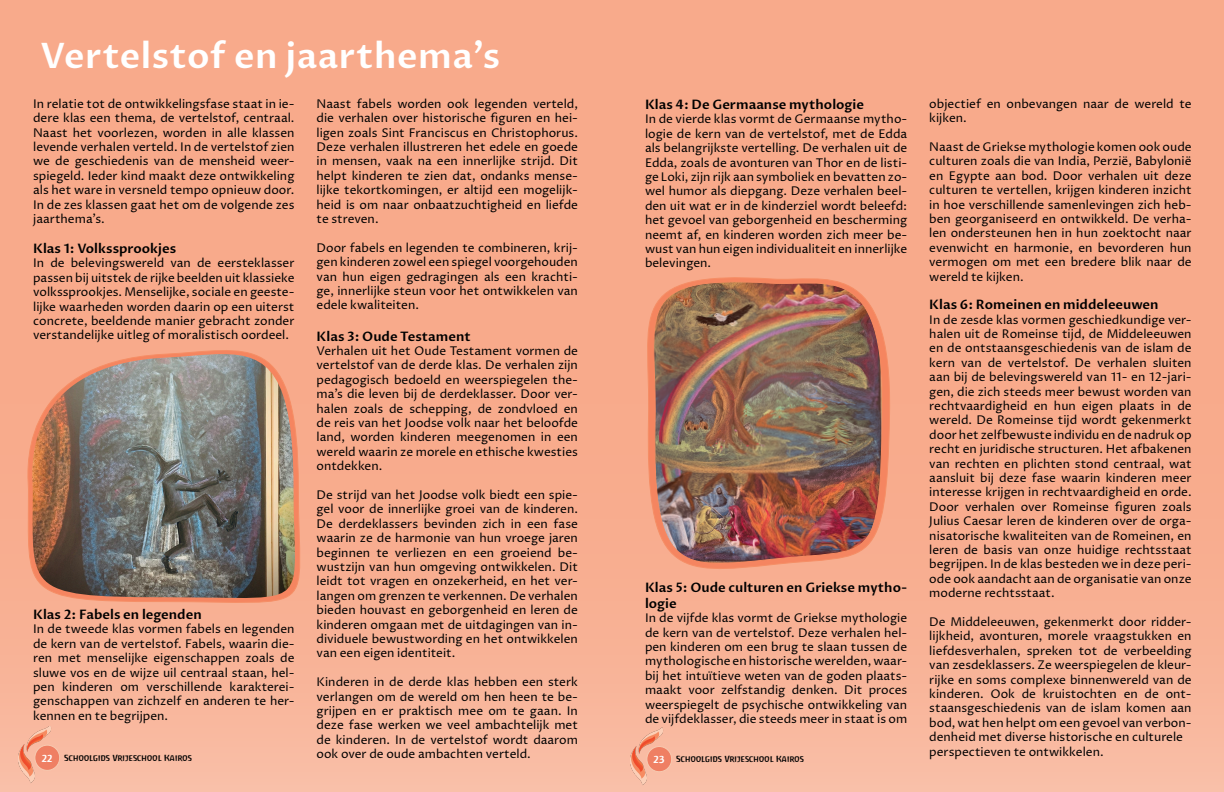
<style>
.page{position:relative;width:1224px;height:792px;background:#fff}
.page>*{position:absolute;margin:0;border:0;box-sizing:border-box;transform-origin:0 0}
.t1{font:600 35px "Proza Libre";letter-spacing:.015em;color:#fff}
.t2{font:600 13px/15.6px "Proza Libre";color:#000}
.t3{font:12px/14.4px "Proza Libre";color:#000;text-align:justify}
.t4{font:8px "Antropos Freefont";color:#000}
.s1{font-size:10px;color:#fff}
</style>
<div class="page">
<div style="left:0;top:0;width:1224px;height:792px;background:linear-gradient(to bottom,#f8a685,#f8b59b)"></div>
<img style="left:19px;top:726px;width:33px;height:59px">
<div style="left:35px;top:745px;width:25px;height:25px;background:#ef7f63;border-radius:50%"></div>
<div style="left:34px;top:745px;width:26px;height:26px;border:1px solid #f7cab1;border-radius:50%"></div>
<img style="left:631px;top:727px;width:33px;height:59px">
<div style="left:647px;top:747px;width:25px;height:25px;background:#ef7f63;border-radius:50%"></div>
<div style="left:646px;top:746px;width:26px;height:26px;border:1px solid #f7cab1;border-radius:50%"></div>
<svg style="left:644px;top:275px;width:248px;height:297px;background:#f7a484"></svg>
<img style="left:650px;top:280px;width:235px;height:286px">
<svg style="left:26px;top:349px;width:275px;height:255px;background:#f69f7f"></svg>
<img style="left:32px;top:354px;width:263px;height:245px">
<p class="t1" style="left:41px;top:34px;width:461px">Vertelstof en jaarthema’s</p>
<p class="t3" style="left:33px;top:97px;width:263px">In relatie tot de ontwikkelingsfase staat in ie&shy;dere klas een thema, de vertelstof, centraal.<br>Naast het voorlezen, worden in alle klassen levende verhalen verteld. In de vertelstof zien we de geschiedenis van de mensheid weer&shy;spiegeld. Ieder kind maakt deze ontwikkeling als het ware in versneld tempo opnieuw door.<br>In de zes klassen gaat het om de volgende zes jaarthema’s.</p>
<p class="t2" style="left:33px;top:241px;width:144px">Klas 1: Volkssprookjes</p>
<p class="t3" style="left:33px;top:256px;width:263px">In de belevingswereld van de eersteklasser passen bij uitstek de rijke beelden uit klassieke volkssprookjes. Menselijke, sociale en geeste&shy;lijke waarheden worden daarin op een uiterst concrete, beeldende manier gebracht zonder verstandelijke uitleg of moralistisch oordeel.</p>
<p class="t3" style="left:317px;top:97px;width:263px">Naast fabels worden ook legenden verteld, die verhalen over historische figuren en hei&shy;ligen zoals Sint Franciscus en Christophorus.<br>Deze verhalen illustreren het edele en goede in mensen, vaak na een innerlijke strijd. Dit helpt kinderen te zien dat, ondanks mense&shy;lijke tekortkomingen, er altijd een mogelijk&shy;heid is om naar onbaatzuchtigheid en liefde te streven.</p>
<p class="t3" style="left:317px;top:241px;width:263px">Door fabels en legenden te combineren, krij&shy;gen kinderen zowel een spiegel voorgehouden van hun eigen gedragingen als een krachti&shy;ge, innerlijke steun voor het ontwikkelen van edele kwaliteiten.</p>
<p class="t2" style="left:317px;top:329px;width:156px">Klas 3: Oude Testament</p>
<p class="t3" style="left:317px;top:344px;width:263px">Verhalen uit het Oude Testament vormen de vertelstof van de derde klas. De verhalen zijn pedagogisch bedoeld en weerspiegelen the&shy;ma’s die leven bij de derdeklasser. Door ver&shy;halen zoals de schepping, de zondvloed en de reis van het Joodse volk naar het beloofde land, worden kinderen meegenomen in een wereld waarin ze morele en ethische kwesties ontdekken.</p>
<p class="t3" style="left:317px;top:488px;width:263px">De strijd van het Joodse volk biedt een spie&shy;gel voor de innerlijke groei van de kinderen.<br>De derdeklassers bevinden zich in een fase waarin ze de harmonie van hun vroege jaren beginnen te verliezen en een groeiend be&shy;wustzijn van hun omgeving ontwikkelen. Dit leidt tot vragen en onzekerheid, en het ver&shy;langen om grenzen te verkennen. De verhalen bieden houvast en geborgenheid en leren de kinderen omgaan met de uitdagingen van in&shy;dividuele bewustwording en het ontwikkelen van een eigen identiteit.</p>
<p class="t3" style="left:317px;top:675px;width:263px">Kinderen in de derde klas hebben een sterk verlangen om de wereld om hen heen te be&shy;grijpen en er praktisch mee om te gaan. In deze fase werken we veel ambachtelijk met de kinderen. In de vertelstof wordt daarom ook over de oude ambachten verteld.</p>
<p class="t2" style="left:645px;top:97px;width:221px">Klas 4: De Germaanse mythologie</p>
<p class="t3" style="left:645px;top:112px;width:264px">In de vierde klas vormt de Germaanse mytho&shy;logie de kern van de vertelstof, met de Edda als belangrijkste vertelling. De verhalen uit de Edda, zoals de avonturen van Thor en de listi&shy;ge Loki, zijn rijk aan symboliek en bevatten zo&shy;wel humor als diepgang. Deze verhalen beel&shy;den uit wat er in de kinderziel wordt beleefd: het gevoel van geborgenheid en bescherming neemt af, en kinderen worden zich meer be&shy;wust van hun eigen individualiteit en innerlijke belevingen.</p>
<p class="t2" style="left:645px;top:580px;width:264px">Klas 5: Oude culturen en Griekse mytho&shy;logie</p>
<p class="t3" style="left:645px;top:611px;width:264px">In de vijfde klas vormt de Griekse mythologie de kern van de vertelstof. Deze verhalen hel&shy;pen kinderen om een brug te slaan tussen de mythologische en historische werelden, waar&shy;bij het intuïtieve weten van de goden plaats&shy;maakt voor zelfstandig denken. Dit proces weerspiegelt de psychische ontwikkeling van de vijfdeklasser, die steeds meer in staat is om</p>
<p class="t2" style="left:33px;top:607px;width:170px">Klas 2: Fabels en legenden</p>
<p class="t3" style="left:33px;top:622px;width:263px">In de tweede klas vormen fabels en legenden de kern van de vertelstof. Fabels, waarin die&shy;ren met menselijke eigenschappen zoals de sluwe vos en de wijze uil centraal staan, hel&shy;pen kinderen om verschillende karakterei&shy;genschappen van zichzelf en anderen te her&shy;kennen en te begrijpen.</p>
<p class="t4" style="left:42px;top:753px;width:152px"><span class="s1">22</span> Schoolgids Vrijeschool Kairos</p>
<p class="t4" style="left:654px;top:754px;width:152px"><span class="s1">23</span> Schoolgids Vrijeschool Kairos</p>
<p class="t3" style="left:929px;top:97px;width:264px">objectief en onbevangen naar de wereld te kijken.</p>
<p class="t3" style="left:929px;top:140px;width:264px">Naast de Griekse mythologie komen ook oude culturen zoals die van India, Perzië, Babylonië en Egypte aan bod. Door verhalen uit deze culturen te vertellen, krijgen kinderen inzicht in hoe verschillende samenlevingen zich heb&shy;ben georganiseerd en ontwikkeld. De verha&shy;len ondersteunen hen in hun zoektocht naar evenwicht en harmonie, en bevorderen hun vermogen om met een bredere blik naar de wereld te kijken.</p>
<p class="t2" style="left:929px;top:297px;width:231px">Klas 6: Romeinen en middeleeuwen</p>
<p class="t3" style="left:929px;top:312px;width:264px">In de zesde klas vormen geschiedkundige ver&shy;halen uit de Romeinse tijd, de Middeleeuwen en de ontstaansgeschiedenis van de islam de kern van de vertelstof. De verhalen sluiten aan bij de belevingswereld van 11- en 12-jari&shy;gen, die zich steeds meer bewust worden van rechtvaardigheid en hun eigen plaats in de wereld. De Romeinse tijd wordt gekenmerkt door het zelfbewuste individu en de nadruk op recht en juridische structuren. Het afbakenen van rechten en plichten stond centraal, wat aansluit bij deze fase waarin kinderen meer interesse krijgen in rechtvaardigheid en orde.<br>Door verhalen over Romeinse figuren zoals Julius Caesar leren de kinderen over de orga&shy;nisatorische kwaliteiten van de Romeinen, en leren de basis van onze huidige rechtsstaat begrijpen. In de klas besteden we in deze peri&shy;ode ook aandacht aan de organisatie van onze moderne rechtsstaat.</p>
<p class="t3" style="left:929px;top:615px;width:264px">De Middeleeuwen, gekenmerkt door ridder&shy;lijkheid, avonturen, morele vraagstukken en liefdesverhalen, spreken tot de verbeelding van zesdeklassers. Ze weerspiegelen de kleur&shy;rijke en soms complexe binnenwereld van de kinderen. Ook de kruistochten en de ont&shy;staansgeschiedenis van de islam komen aan bod, wat hen helpt om een gevoel van verbon&shy;denheid met diverse historische en culturele</p>
<p class="t3" style="left:929px;top:744px;width:176px">perspectieven te ontwikkelen.</p>
</div>
